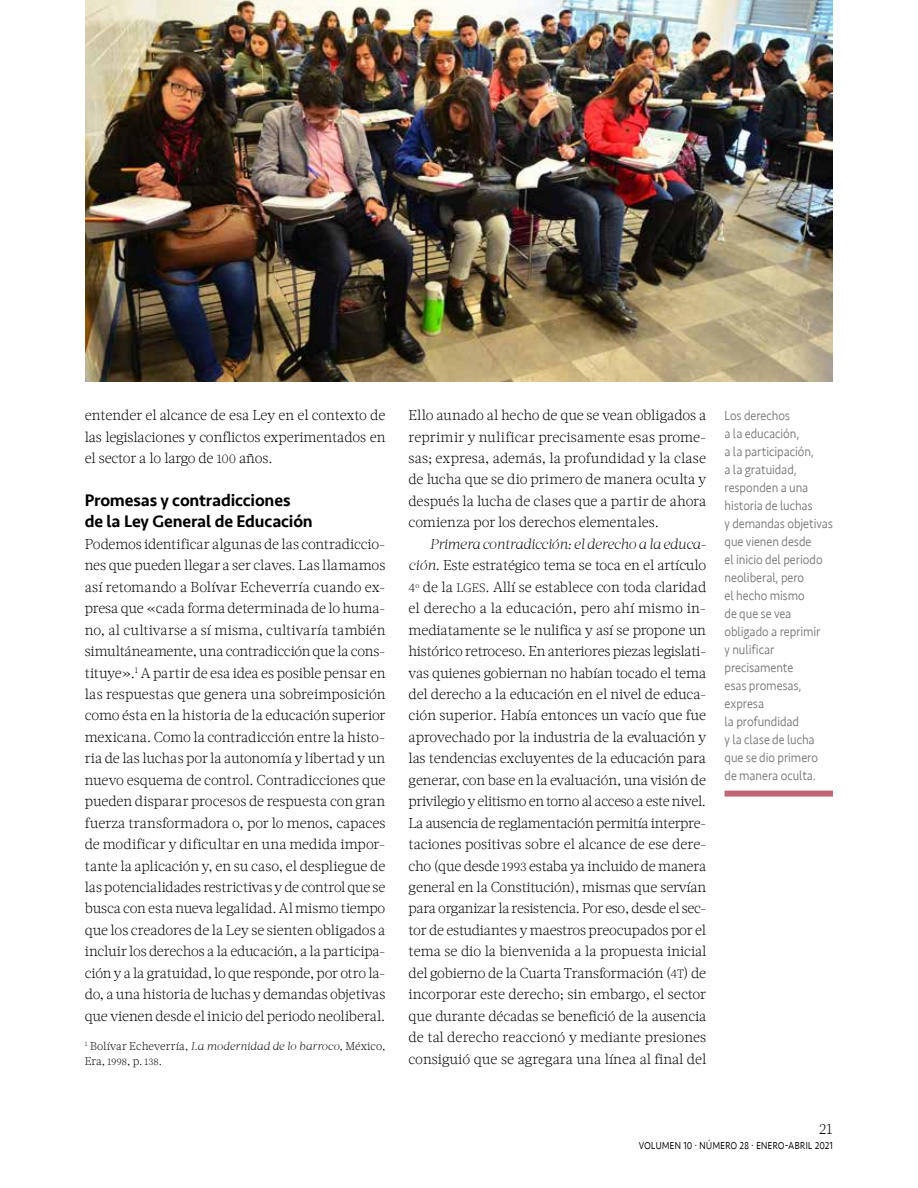
<style>
.page{position:relative;width:918px;height:1188px;background:#fff}
.page>*{position:absolute;margin:0;border:0;box-sizing:border-box;transform-origin:0 0}
.t1{font:500 17.25px/21.5px "Seravek";letter-spacing:-.01em;color:#000}
.t2{font:300 15px "Acta W01";color:#000}
.t3{font:300 14.25px/21.5px "Acta W01";letter-spacing:-.005em;color:#000;text-align:justify}
.t4{font:300 13.5px/18px "Seravek";letter-spacing:-.005em;color:#706f6f;scale:.91 1}
.t5{font:300 13.5px "Seravek";letter-spacing:-.015em;color:#000;scale:.8 1}
.t6{font:300 11.25px/15px "Acta W01";letter-spacing:.01em;color:#000}
.s1{font-size:12.6px}
.s2{font-style:italic}
.s3{font-size:9.6px}
.s4{font-size:12.45px}
.s5{font-family:"Acta W01 Light SC850";font-weight:400;font-size:12.15px}
.s6{font-family:"Acta W01 Light SC850";font-weight:400}
</style>
<div class="page">
<img style="left:85px;top:0;width:748px;height:382px">
<div style="left:725px;top:791px;width:108px;height:6px;background:#bf6575"></div>
<p class="t3" style="left:85px;top:405px;width:302px">entender el alcance de esa Ley en el contexto de las legislaciones y conflictos experimentados en el sector a lo largo de <span class="s1">100</span> años.</p>
<p class="t1" style="left:85px;top:490px;width:230px">Promesas y contradicciones de la Ley General de Educación</p>
<p class="t3" style="left:85px;top:533px;width:302px">Podemos identificar algunas de las contradiccio&shy;nes que pueden llegar a ser claves. Las llamamos así retomando a Bolívar Echeverría cuando ex&shy;presa que «cada forma determinada de lo huma&shy;no, al cultivarse a sí misma, cultivaría también simultáneamente, una contradicción que la cons&shy;tituye».<sup>1</sup> A partir de esa idea es posible pensar en las respuestas que genera una sobreimposición como ésta en la historia de la educación superior mexicana. Como la contradicción entre la histo&shy;ria de las luchas por la autonomía y libertad y un nuevo esquema de control. Contradicciones que pueden disparar procesos de respuesta con gran fuerza transformadora o, por lo menos, capaces de modificar y dificultar en una medida impor&shy;tante la aplicación y, en su caso, el despliegue de las potencialidades restrictivas y de control que se busca con esta nueva legalidad. Al mismo tiempo que los creadores de la Ley se sienten obligados a incluir los derechos a la educación, a la participa&shy;ción y a la gratuidad, lo que responde, por otro la&shy;do, a una historia de luchas y demandas objetivas que vienen desde el inicio del periodo neoliberal.</p>
<p class="t6" style="left:85px;top:1038px;width:302px"><sup>1</sup> Bolívar Echeverría, <span class="s2">La modernidad de lo barroco,</span> México,<br>Era, <span class="s3">1998</span>, p. <span class="s3">138</span>.</p>
<p class="t3" style="left:409px;top:405px;width:299px">Ello aunado al hecho de que se vean obligados a reprimir y nulificar precisamente esas prome&shy;sas; expresa, además, la profundidad y la clase de lucha que se dio primero de manera oculta y después la lucha de clases que a partir de ahora comienza por los derechos elementales.</p>
<p class="t3" style="left:409px;top:533px;width:299px;text-indent:21px"><span class="s2">Primera contradicción: el derecho a la educa&shy;ción</span>. Este estratégico tema se toca en el artículo <span class="s4">4</span><sup>o</sup> de la <span class="s5">lges</span>. Allí se establece con toda claridad el derecho a la educación, pero ahí mismo in&shy;mediatamente se le nulifica y así se propone un histórico retroceso. En anteriores piezas legislati&shy;vas quienes gobiernan no habían tocado el tema del derecho a la educación en el nivel de educa&shy;ción superior. Había entonces un vacío que fue aprovechado por la industria de la evaluación y las tendencias excluyentes de la educación para generar, con base en la evaluación, una visión de privilegio y elitismo en torno al acceso a este nivel.<br>La ausencia de reglamentación permitía interpre&shy;taciones positivas sobre el alcance de ese dere&shy;cho (que desde <span class="s4">1993</span> estaba ya incluido de manera general en la Constitución), mismas que servían para organizar la resistencia. Por eso, desde el sec&shy;tor de estudiantes y maestros preocupados por el tema se dio la bienvenida a la propuesta inicial del gobierno de la Cuarta Transformación (<span class="s4">4</span><span class="s5">t</span><span class="s6">)</span> de incorporar este derecho; sin embargo, el sector que durante décadas se benefició de la ausencia de tal derecho reaccionó y mediante presiones consiguió que se agregara una línea al final del</p>
<p class="t4" style="left:725px;top:407px;width:121px">Los derechos<br>a la educación,<br>a la participación,<br>a la gratuidad, responden a una historia de luchas<br>y demandas objetivas que vienen desde<br>el inicio del periodo neoliberal, pero<br>el hecho mismo<br>de que se vea obligado a reprimir<br>y nulificar precisamente<br>esas promesas, expresa<br>la profundidad<br>y la clase de lucha que se dio primero de manera oculta.</p>
<p class="t2" style="left:819px;top:1120px;width:16px">21</p>
<p class="t5" style="left:639px;top:1137px;width:244px">volumen 10 · número 28 · enero-abril 2021</p>
</div>
